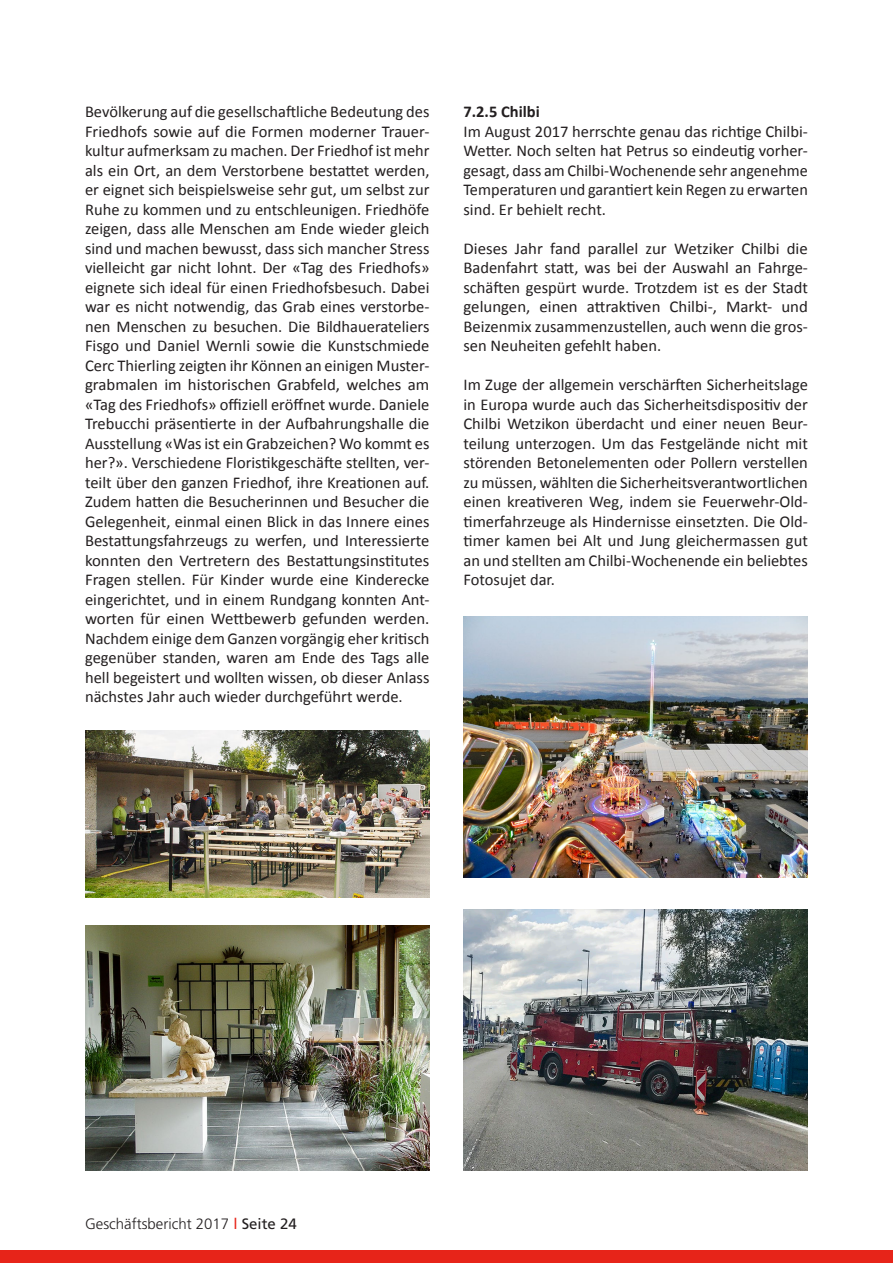
<style>
.page{position:relative;width:893px;height:1263px;background:#fff}
.page>*{position:absolute;margin:0;border:0;box-sizing:border-box;transform-origin:0 0}
.t1{font:16.5px/19.5px "Calibri";color:#231f20;text-align:justify}
.t2{font:700 16.5px "Calibri";color:#231f20}
.t3{font:300 15px "Frutiger LT Std";color:#231f20}
.s1{font-weight:400;color:#e72419}
.s2{font-weight:400}
</style>
<div class="page">
<div style="left:0;top:1250px;width:893px;height:13px;background:#e72419"></div>
<img style="left:85px;top:731px;width:344px;height:167px">
<img style="left:85px;top:926px;width:344px;height:244px">
<img style="left:463px;top:616px;width:345px;height:262px">
<img style="left:463px;top:909px;width:345px;height:261px">
<p class="t1" style="left:85px;top:102px;width:346px">Bevölkerung auf die gesellschaftliche Bedeutung des Friedhofs sowie auf die Formen moderner Trauer&shy;kultur aufmerksam zu machen. Der Friedhof ist mehr als ein Ort, an dem Verstorbene bestattet werden, er eignet sich beispielsweise sehr gut, um selbst zur Ruhe zu kommen und zu entschleunigen. Friedhöfe zeigen, dass alle Menschen am Ende wieder gleich sind und machen bewusst, dass sich mancher Stress vielleicht gar nicht lohnt. Der «Tag des Friedhofs» eignete sich ideal für einen Friedhofsbesuch. Dabei war es nicht notwendig, das Grab eines verstorbe&shy;nen Menschen zu besuchen. Die Bildhauerateliers Fisgo und Daniel Wernli sowie die Kunstschmiede Cerc Thierling zeigten ihr Können an einigen Muster&shy;grabmalen im historischen Grabfeld, welches am «Tag des Friedhofs» offiziell eröffnet wurde. Daniele Trebucchi präsentierte in der Aufbahrungshalle die Ausstellung «Was ist ein Grabzeichen? Wo kommt es her?». Verschiedene Floristikgeschäfte stellten, ver&shy;teilt über den ganzen Friedhof, ihre Kreationen auf.<br>Zudem hatten die Besucherinnen und Besucher die Gelegenheit, einmal einen Blick in das Innere eines Bestattungsfahrzeugs zu werfen, und Interessierte konnten den Vertretern des Bestattungsinstitutes Fragen stellen. Für Kinder wurde eine Kinderecke eingerichtet, und in einem Rundgang konnten Ant&shy;worten für einen Wettbewerb gefunden werden.<br>Nachdem einige dem Ganzen vorgängig eher kritisch gegenüber standen, waren am Ende des Tags alle hell begeistert und wollten wissen, ob dieser Anlass nächstes Jahr auch wieder durchgeführt werde.</p>
<p class="t2" style="left:463px;top:101px;width:78px">7.2.5 Chilbi</p>
<p class="t1" style="left:463px;top:122px;width:346px">Im August 2017 herrschte genau das richtige Chilbi-Wetter. Noch selten hat Petrus so eindeutig vorher&shy;gesagt, dass am Chilbi-Wochenende sehr angenehme Temperaturen und garantiert kein Regen zu erwarten sind. Er behielt recht.</p>
<p class="t1" style="left:463px;top:239px;width:346px">Dieses Jahr fand parallel zur Wetziker Chilbi die Badenfahrt statt, was bei der Auswahl an Fahrge&shy;schäften gespürt wurde. Trotzdem ist es der Stadt gelungen, einen attraktiven Chilbi-, Markt- und Beizenmix zusammenzustellen, auch wenn die gros&shy;sen Neuheiten gefehlt haben.</p>
<p class="t1" style="left:463px;top:375px;width:346px">Im Zuge der allgemein verschärften Sicherheitslage in Europa wurde auch das Sicherheitsdispositiv der Chilbi Wetzikon überdacht und einer neuen Beur&shy;teilung unterzogen. Um das Festgelände nicht mit störenden Betonelementen oder Pollern verstellen zu müssen, wählten die Sicherheitsverantwortlichen einen kreativeren Weg, indem sie Feuerwehr-Old&shy;timerfahrzeuge als Hindernisse einsetzten. Die Old&shy;timer kamen bei Alt und Jung gleichermassen gut an und stellten am Chilbi-Wochenende ein beliebtes Fotosujet dar.</p>
<p class="t3" style="left:85px;top:1215px;width:213px">Geschäftsbericht 2017 <span class="s1">l</span> <span class="s2">Seite 24</span></p>
</div>
